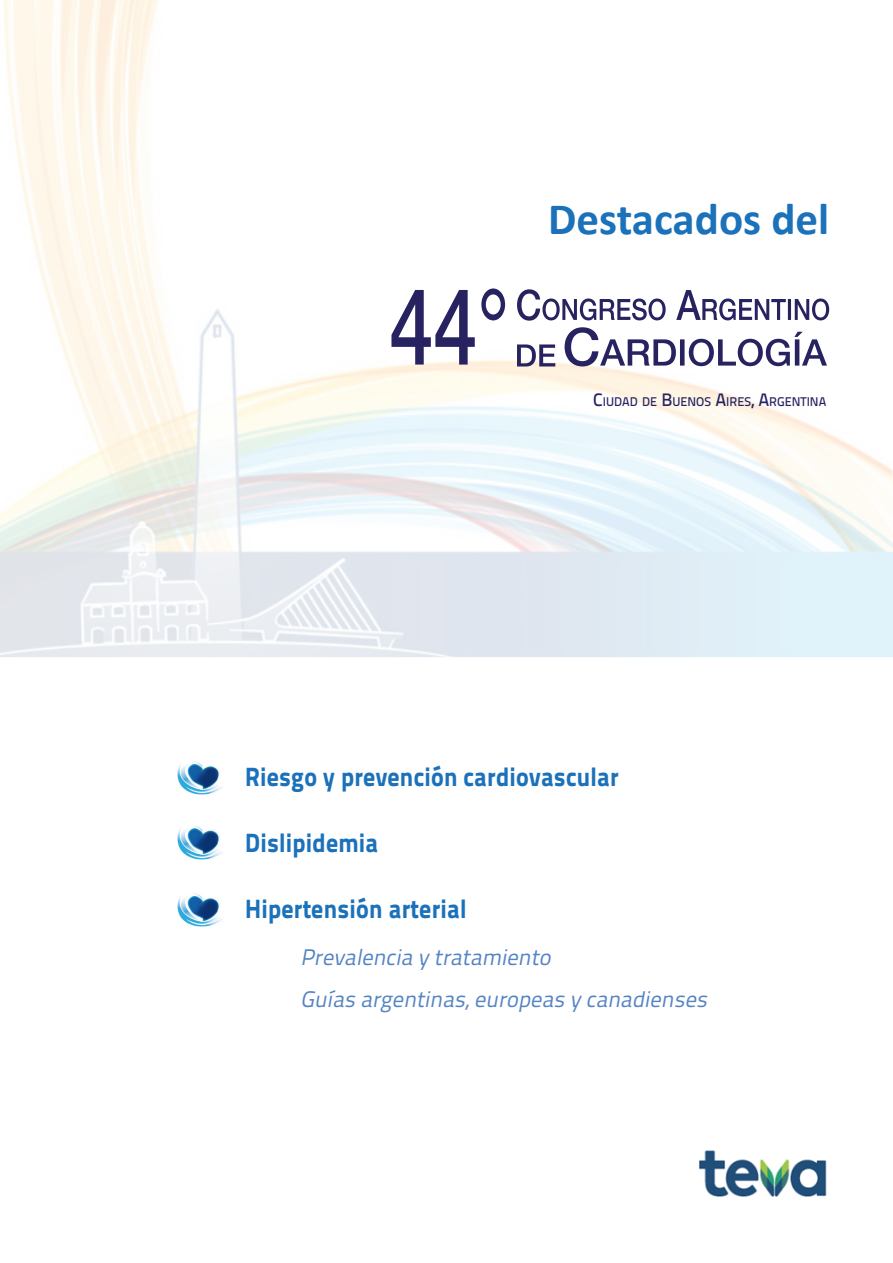
<style>
.page{position:relative;width:893px;height:1263px;background:#fff}
.page>*{position:absolute;margin:0;border:0;box-sizing:border-box;transform-origin:0 0}
.t1{font:700 45px "Calibri";color:#1b71ba}
.titulos_1{font:26.4px "Titillium Text 25 L 999 wt";letter-spacing:.01em;color:#1b71ba;scale:.91 1}
.titulo_2{font:italic 22.5px "Titillium Text 25 L 400 wt";color:#5584c4}
.t2{font:12.6px "Titillium Text 25 L 600 wt";color:#272360}
.s1{font-size:18px}
</style>
<div class="page">
<img style="left:0;top:0;width:893px;height:657px">
<svg style="left:565px;top:327px;width:262px;height:39px"></svg>
<svg style="left:517px;top:344px;width:38px;height:22px"></svg>
<img style="left:699px;top:1150px;width:128px;height:47px">
<img style="left:178px;top:761px;width:44px;height:33px">
<img style="left:178px;top:825px;width:44px;height:34px">
<img style="left:178px;top:893px;width:44px;height:34px">
<svg style="left:391px;top:288px;width:114px;height:77px"></svg>
<svg style="left:517px;top:289px;width:312px;height:32px"></svg>
<p class="t1" style="left:548px;top:190px;width:282px">Destacados del</p>
<p class="t2" style="left:593px;top:392px;width:235px"><span class="s1">C</span>IUDAD DE <span class="s1">B</span>UENOS <span class="s1">A</span>IRES<span class="s1">, A</span>RGENTINA</p>
<p class="titulos_1" style="left:245px;top:756px;width:412px">Riesgo y prevención cardiovascular</p>
<p class="titulos_1" style="left:245px;top:822px;width:148px">Dislipidemia</p>
<p class="titulos_1" style="left:245px;top:888px;width:245px">Hipertensión arterial</p>
<p class="titulo_2" style="left:300px;top:940px;width:257px">Prevalencia y tratamiento</p>
<p class="titulo_2" style="left:300px;top:983px;width:414px">Guías argentinas,europeas y canadienses</p>
</div>
